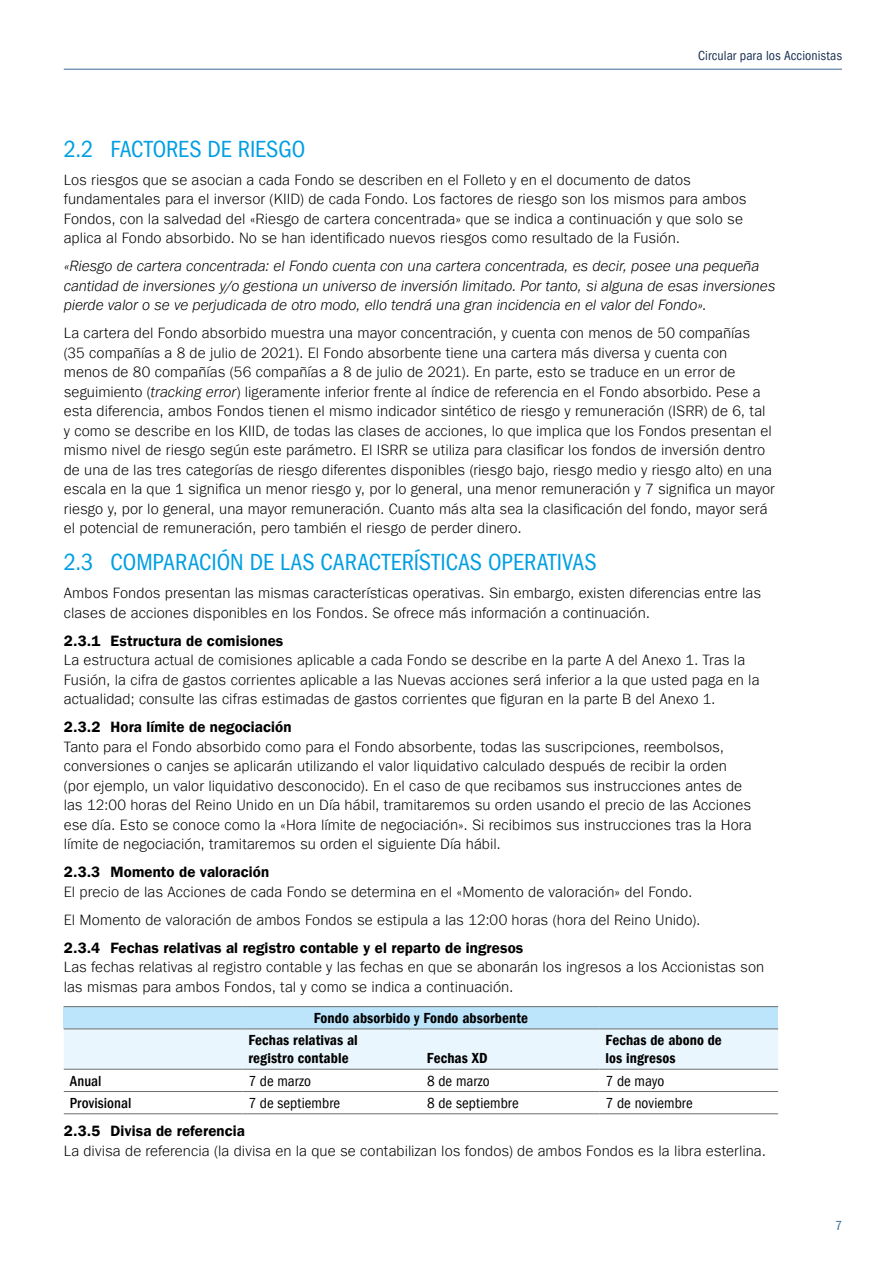
<style>
.page{position:relative;width:893px;height:1263px;background:#fff}
.page>*{position:absolute;margin:0;border:0;box-sizing:border-box;transform-origin:0 0}
.t1{font:condensed 24px "ITC Frank Gofor Ameriprise";color:#009fe3}
.t2{font:300 15px/19.5px "ITC Frank Gofor Ameriprise";letter-spacing:.005em;color:#000}
.t3{font:italic 300 15px/19.5px "ITC Frank Goth For AMPF";letter-spacing:-.005em;color:#000}
.t4{font:15px "ITC Frank Gofor Ameriprise Dm";letter-spacing:.005em;color:#000}
.t5{font:15px/22.4px "ITC Frank Gofor Ameriprise Dm Cn";letter-spacing:.005em;color:#000}
.t6{font:condensed 15px "ITC Frank Gofor Ameriprise";letter-spacing:.005em;color:#000}
.t7{font:500 condensed 15px "ITC Frank Gofor Ameriprise";letter-spacing:.005em;color:#000}
.t8{font:condensed 13.5px "ITC Frank Gofor Ameriprise";letter-spacing:.01em;color:#193152}
.t9{font:condensed 13.5px "ITC Frank Gofor Ameriprise";color:#3a6994}
.s1{font-family:"ITC Frank Goth For AMPF";font-style:italic}
</style>
<div class="page">
<hr style="left:64px;top:69px;width:778px;height:1px;background:#3a6994">
<div style="left:64px;top:1007px;width:714px;height:22px;background:#bce4fa"></div>
<div style="left:64px;top:1030px;width:714px;height:39px;background:#eaf6fe"></div>
<hr style="left:64px;top:1006px;width:178px;height:1px;background:#706f6f">
<hr style="left:242px;top:1006px;width:179px;height:1px;background:#706f6f">
<hr style="left:421px;top:1006px;width:179px;height:1px;background:#706f6f">
<hr style="left:600px;top:1006px;width:178px;height:1px;background:#706f6f">
<hr style="left:64px;top:1029px;width:178px;height:1px;background:#706f6f">
<hr style="left:242px;top:1029px;width:179px;height:1px;background:#706f6f">
<hr style="left:421px;top:1029px;width:179px;height:1px;background:#706f6f">
<hr style="left:600px;top:1029px;width:178px;height:1px;background:#706f6f">
<hr style="left:64px;top:1069px;width:178px;height:1px;background:#706f6f">
<hr style="left:242px;top:1069px;width:179px;height:1px;background:#706f6f">
<hr style="left:421px;top:1069px;width:179px;height:1px;background:#706f6f">
<hr style="left:600px;top:1069px;width:178px;height:1px;background:#706f6f">
<hr style="left:64px;top:1091px;width:178px;height:1px;background:#706f6f">
<hr style="left:242px;top:1091px;width:179px;height:1px;background:#706f6f">
<hr style="left:421px;top:1091px;width:179px;height:1px;background:#706f6f">
<hr style="left:600px;top:1091px;width:178px;height:1px;background:#706f6f">
<hr style="left:64px;top:1113px;width:178px;height:1px;background:#706f6f">
<hr style="left:242px;top:1113px;width:179px;height:1px;background:#706f6f">
<hr style="left:421px;top:1113px;width:179px;height:1px;background:#706f6f">
<hr style="left:600px;top:1113px;width:178px;height:1px;background:#706f6f">
<p class="t8" style="left:698px;top:48px;width:145px">Circular para los Accionistas</p>
<h1 class="t1" style="left:64px;top:135px;width:243px">2.2 FACTORES DE RIESGO</h1>
<p class="t2" style="left:64px;top:170px;width:684px">Los riesgos que se asocian a cada Fondo se describen en el Folleto y en el documento de datos fundamentales para el inversor (KIID) de cada Fondo. Los factores de riesgo son los mismos para ambos Fondos, con la salvedad del «Riesgo de cartera concentrada» que se indica a continuación y que solo se aplica al Fondo absorbido. No se han identificado nuevos riesgos como resultado de la Fusión.</p>
<p class="t3" style="left:64px;top:257px;width:713px">«Riesgo de cartera concentrada: el Fondo cuenta con una cartera concentrada, es decir, posee una pequeña cantidad de inversiones y/o gestiona un universo de inversión limitado. Por tanto, si alguna de esas inversiones pierde valor o se ve perjudicada de otro modo, ello tendrá una gran incidencia en el valor del Fondo».</p>
<p class="t2" style="left:64px;top:324px;width:713px">La cartera del Fondo absorbido muestra una mayor concentración, y cuenta con menos de 50 compañías (35 compañías a 8 de julio de 2021). El Fondo absorbente tiene una cartera más diversa y cuenta con menos de 80 compañías (56 compañías a 8 de julio de 2021). En parte, esto se traduce en un error de seguimiento (<span class="s1">tracking error</span>) ligeramente inferior frente al índice de referencia en el Fondo absorbido. Pese a esta diferencia, ambos Fondos tienen el mismo indicador sintético de riesgo y remuneración (ISRR) de 6, tal y como se describe en los KIID, de todas las clases de acciones, lo que implica que los Fondos presentan el mismo nivel de riesgo según este parámetro. El ISRR se utiliza para clasificar los fondos de inversión dentro de una de las tres categorías de riesgo diferentes disponibles (riesgo bajo, riesgo medio y riesgo alto) en una escala en la que 1 significa un menor riesgo y, por lo general, una menor remuneración y 7 significa un mayor riesgo y, por lo general, una mayor remuneración. Cuanto más alta sea la clasificación del fondo, mayor será el potencial de remuneración, pero también el riesgo de perder dinero.</p>
<h1 class="t1" style="left:64px;top:549px;width:534px">2.3 COMPARACIÓN DE LAS CARACTERÍSTICAS OPERATIVAS</h1>
<p class="t2" style="left:64px;top:584px;width:699px">Ambos Fondos presentan las mismas características operativas. Sin embargo, existen diferencias entre las clases de acciones disponibles en los Fondos. Se ofrece más información a continuación.</p>
<p class="t4" style="left:64px;top:632px;width:221px">2.3.1 Estructura de comisiones</p>
<p class="t2" style="left:64px;top:651px;width:697px">La estructura actual de comisiones aplicable a cada Fondo se describe en la parte A del Anexo 1. Tras la<br>Fusión, la cifra de gastos corrientes aplicable a las Nuevas acciones será inferior a la que usted paga en la actualidad; consulte las cifras estimadas de gastos corrientes que figuran en la parte B del Anexo 1.</p>
<p class="t4" style="left:64px;top:718px;width:229px">2.3.2 Hora límite de negociación</p>
<p class="t2" style="left:64px;top:737px;width:689px">Tanto para el Fondo absorbido como para el Fondo absorbente, todas las suscripciones, reembolsos, conversiones o canjes se aplicarán utilizando el valor liquidativo calculado después de recibir la orden (por ejemplo, un valor liquidativo desconocido). En el caso de que recibamos sus instrucciones antes de las 12:00 horas del Reino Unido en un Día hábil, tramitaremos su orden usando el precio de las Acciones ese día. Esto se conoce como la «Hora límite de negociación». Si recibimos sus instrucciones tras la Hora límite de negociación, tramitaremos su orden el siguiente Día hábil.</p>
<p class="t4" style="left:64px;top:863px;width:207px">2.3.3 Momento de valoración</p>
<p class="t2" style="left:64px;top:878px;width:638px;line-height:28px">El precio de las Acciones de cada Fondo se determina en el «Momento de valoración» del Fondo.<br>El Momento de valoración de ambos Fondos se estipula a las 12:00 horas (hora del Reino Unido).</p>
<p class="t4" style="left:64px;top:939px;width:461px">2.3.4 Fechas relativas al registro contable y el reparto de ingresos</p>
<p class="t2" style="left:64px;top:958px;width:702px">Las fechas relativas al registro contable y las fechas en que se abonarán los ingresos a los Accionistas son las mismas para ambos Fondos, tal y como se indica a continuación.</p>
<p class="t5" style="left:248px;top:1007px;width:281px;text-indent:65px">Fondo absorbido y Fondo absorbente<br>Fechas relativas al</p>
<p class="t5" style="left:248px;top:1047px;width:102px">registro contable</p>
<p class="t5" style="left:427px;top:1047px;width:62px">Fechas XD</p>
<p class="t5" style="left:606px;top:1031px;width:118px;line-height:18px">Fechas de abono de los ingresos</p>
<p class="t7" style="left:70px;top:1072px;width:33px">Anual</p>
<p class="t6" style="left:248px;top:1072px;width:64px">7 de marzo</p>
<p class="t6" style="left:427px;top:1072px;width:64px">8 de marzo</p>
<p class="t6" style="left:606px;top:1072px;width:60px">7 de mayo</p>
<p class="t7" style="left:70px;top:1094px;width:63px">Provisional</p>
<p class="t6" style="left:248px;top:1094px;width:93px">7 de septiembre</p>
<p class="t6" style="left:427px;top:1094px;width:93px">8 de septiembre</p>
<p class="t6" style="left:606px;top:1094px;width:89px">7 de noviembre</p>
<p class="t4" style="left:64px;top:1122px;width:183px">2.3.5 Divisa de referencia</p>
<p class="t2" style="left:64px;top:1141px;width:704px">La divisa de referencia (la divisa en la que se contabilizan los fondos) de ambos Fondos es la libra esterlina.</p>
<p class="t9" style="left:835px;top:1218px;width:8px">7</p>
</div>
